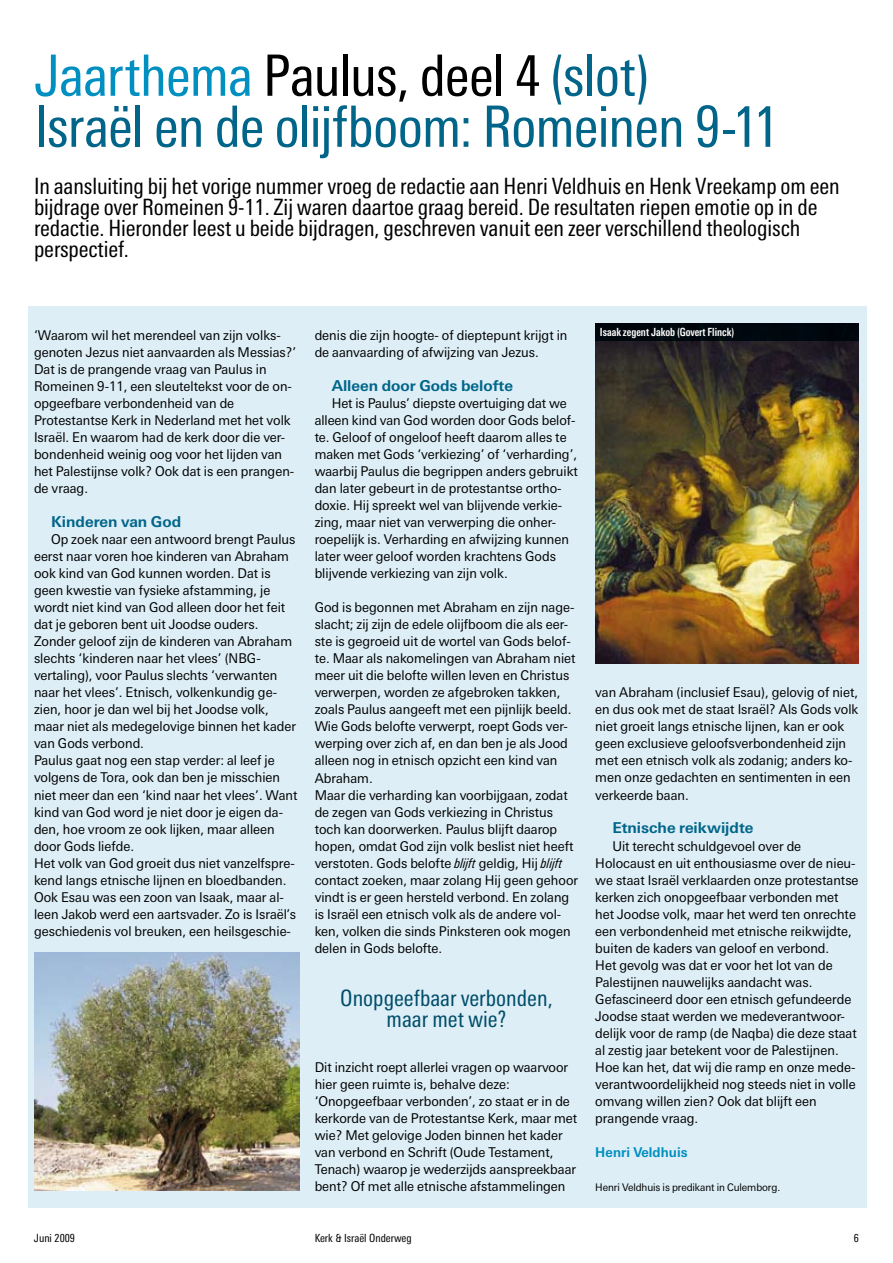
<style>
.page{position:relative;width:893px;height:1263px;background:#fff}
.page>*{position:absolute;margin:0;border:0;box-sizing:border-box;transform-origin:0 0}
.t1{font:condensed 57px/51px "Linotype Univers";letter-spacing:-.02em;color:#006589}
.t2{font:condensed 22.5px/21.3px "Linotype Univers";letter-spacing:-.005em;color:#000}
.t3{font:condensed 22.5px/21.3px "Linotype Univers";color:#004d6a;text-align:center}
.t4{font:700 15px "Linotype Univers Basic";color:#006589}
.t5{font:13.5px/17px "Linotype Univers Basic";color:#000;scale:.95 1}
.t6{font:700 13.5px "Linotype Univers Basic";letter-spacing:.005em;color:#008fc1;scale:.95 1}
.t7{font:700 condensed 11.25px "Linotype Univers";color:#fff;scale:.93 1}
.t8{font:condensed 11.25px "Linotype Univers";color:#000}
.t9{font:10.5px "Linotype Univers Basic";letter-spacing:-.01em;color:#000;scale:.95 1}
.s1{color:#008fc1}
.s2{color:#000}
.s3{font-family:"Linotype Univers";font-style:italic;font-stretch:condensed}
</style>
<div class="page">
<div style="left:28px;top:306px;width:838px;height:902px;background:#ddeef6"></div>
<img style="left:34px;top:952px;width:265px;height:239px">
<img style="left:595px;top:323px;width:264px;height:340px">
<div style="left:596px;top:323px;width:263px;height:17px;background:#00070e"></div>
<h1 class="t1" style="left:34px;top:50px;width:746px"><span class="s1">Jaarthema</span> <span class="s2">Paulus, deel 4</span> (slot)<br>Israël en de olijfboom: Romeinen 9-11</h1>
<p class="t2" style="left:34px;top:175px;width:807px">In aansluiting bij het vorige nummer vroeg de redactie aan Henri Veldhuis en Henk Vreekamp om een bijdrage over Romeinen 9-11. Zij waren daartoe graag bereid. De resultaten riepen emotie op in de redactie. Hieronder leest u beide bijdragen, geschreven vanuit een zeer verschillend theologisch perspectief.</p>
<p class="t5" style="left:34px;top:327px;width:278px">‘Waarom wil het merendeel van zijn volks&shy;genoten Jezus niet aanvaarden als Messias?’ Dat is de prangende vraag van Paulus in Romeinen 9-11, een sleuteltekst voor de on&shy;opgeefbare verbondenheid van de Protestantse Kerk in Nederland met het volk Israël. En waarom had de kerk door die ver&shy;bondenheid weinig oog voor het lijden van het Palestijnse volk? Ook dat is een prangen&shy;de vraag.</p>
<p class="t4" style="left:51px;top:513px;width:132px">Kinderen van God</p>
<p class="t5" style="left:34px;top:531px;width:279px;text-indent:17px">Op zoek naar een antwoord brengt Paulus eerst naar voren hoe kinderen van Abraham ook kind van God kunnen worden. Dat is geen kwestie van fysieke afstamming, je wordt niet kind van God alleen door het feit dat je geboren bent uit Joodse ouders.<br>Zonder geloof zijn de kinderen van Abraham slechts ‘kinderen naar het vlees’ (NBG&shy;vertaling), voor Paulus slechts ‘verwanten naar het vlees’. Etnisch, volkenkundig ge&shy;zien, hoor je dan wel bij het Joodse volk, maar niet als medegelovige binnen het kader van Gods verbond.<br>Paulus gaat nog een stap verder: al leef je volgens de Tora, ook dan ben je misschien niet meer dan een ‘kind naar het vlees’. Want kind van God word je niet door je eigen da&shy;den, hoe vroom ze ook lijken, maar alleen door Gods liefde.<br>Het volk van God groeit dus niet vanzelfspre&shy;kend langs etnische lijnen en bloedbanden.<br>Ook Esau was een zoon van Isaak, maar al&shy;leen Jakob werd een aartsvader. Zo is Israël’s geschiedenis vol breuken, een heilsgeschie-</p>
<p class="t5" style="left:315px;top:327px;width:268px">denis die zijn hoogte- of dieptepunt krijgt in de aanvaarding of afwijzing van Jezus.</p>
<p class="t4" style="left:332px;top:377px;width:183px">Alleen door Gods belofte</p>
<p class="t5" style="left:315px;top:395px;width:279px;text-indent:17px">Het is Paulus’ diepste overtuiging dat we alleen kind van God worden door Gods belof&shy;te. Geloof of ongeloof heeft daarom alles te maken met Gods ‘verkiezing’ of ‘verharding’, waarbij Paulus die begrippen anders gebruikt dan later gebeurt in de protestantse ortho&shy;doxie. Hij spreekt wel van blijvende verkie&shy;zing, maar niet van verwerping die onher&shy;roepelijk is. Verharding en afwijzing kunnen later weer geloof worden krachtens Gods blijvende verkiezing van zijn volk.</p>
<p class="t5" style="left:315px;top:599px;width:279px">God is begonnen met Abraham en zijn nage&shy;slacht; zij zijn de edele olijfboom die als eer&shy;ste is gegroeid uit de wortel van Gods belof&shy;te. Maar als nakomelingen van Abraham niet meer uit die belofte willen leven en Christus verwerpen, worden ze afgebroken takken, zoals Paulus aangeeft met een pijnlijk beeld.<br>Wie Gods belofte verwerpt, roept Gods ver&shy;werping over zich af, en dan ben je als Jood alleen nog in etnisch opzicht een kind van Abraham.<br>Maar die verharding kan voorbijgaan, zodat de zegen van Gods verkiezing in Christus toch kan doorwerken. Paulus blijft daarop hopen, omdat God zijn volk beslist niet heeft verstoten. Gods belofte <span class="s3">blijft</span> geldig, Hij <span class="s3">blijft </span>contact zoeken, maar zolang Hij geen gehoor vindt is er geen hersteld verbond. En zolang is Israël een etnisch volk als de andere vol&shy;ken, volken die sinds Pinksteren ook mogen delen in Gods belofte.</p>
<h2 class="t3" style="left:340px;top:987px;width:214px">Onopgeefbaar verbonden, maar met wie?</h2>
<p class="t5" style="left:315px;top:1058px;width:278px">Dit inzicht roept allerlei vragen op waarvoor hier geen ruimte is, behalve deze: ‘Onopgeefbaar verbonden’, zo staat er in de kerkorde van de Protestantse Kerk, maar met wie? Met gelovige Joden binnen het kader van verbond en Schrift (Oude Testament, Tenach) waarop je wederzijds aanspreekbaar bent? Of met alle etnische afstammelingen</p>
<p class="t7" style="left:600px;top:325px;width:146px">Isaak zegent Jakob (Govert Flinck)</p>
<p class="t5" style="left:595px;top:684px;width:278px">van Abraham (inclusief Esau), gelovig of niet, en dus ook met de staat Israël? Als Gods volk niet groeit langs etnische lijnen, kan er ook geen exclusieve geloofsverbondenheid zijn met een etnisch volk als zodanig; anders ko&shy;men onze gedachten en sentimenten in een verkeerde baan.</p>
<p class="t4" style="left:612px;top:819px;width:143px">Etnische reikwijdte</p>
<p class="t5" style="left:595px;top:837px;width:279px;text-indent:17px">Uit terecht schuldgevoel over de Holocaust en uit enthousiasme over de nieu&shy;we staat Israël verklaarden onze protestantse kerken zich onopgeefbaar verbonden met het Joodse volk, maar het werd ten onrechte een verbondenheid met etnische reikwijdte, buiten de kaders van geloof en verbond.<br>Het gevolg was dat er voor het lot van de Palestijnen nauwelijks aandacht was.<br>Gefascineerd door een etnisch gefundeerde Joodse staat werden we medeverantwoor&shy;delijk voor de ramp (de Naqba) die deze staat al zestig jaar betekent voor de Palestijnen.<br>Hoe kan het, dat wij die ramp en onze mede&shy;verantwoordelijkheid nog steeds niet in volle omvang willen zien? Ook dat blijft een prangende vraag.</p>
<p class="t6" style="left:595px;top:1144px;width:99px">Henri Veldhuis</p>
<p class="t9" style="left:595px;top:1181px;width:196px">Henri Veldhuis is predikant in Culemborg.</p>
<p class="t8" style="left:34px;top:1231px;width:43px">Juni 2009</p>
<p class="t8" style="left:315px;top:1231px;width:98px">Kerk &amp; Israël Onderweg</p>
<p class="t8" style="left:854px;top:1231px;width:7px">6</p>
</div>
